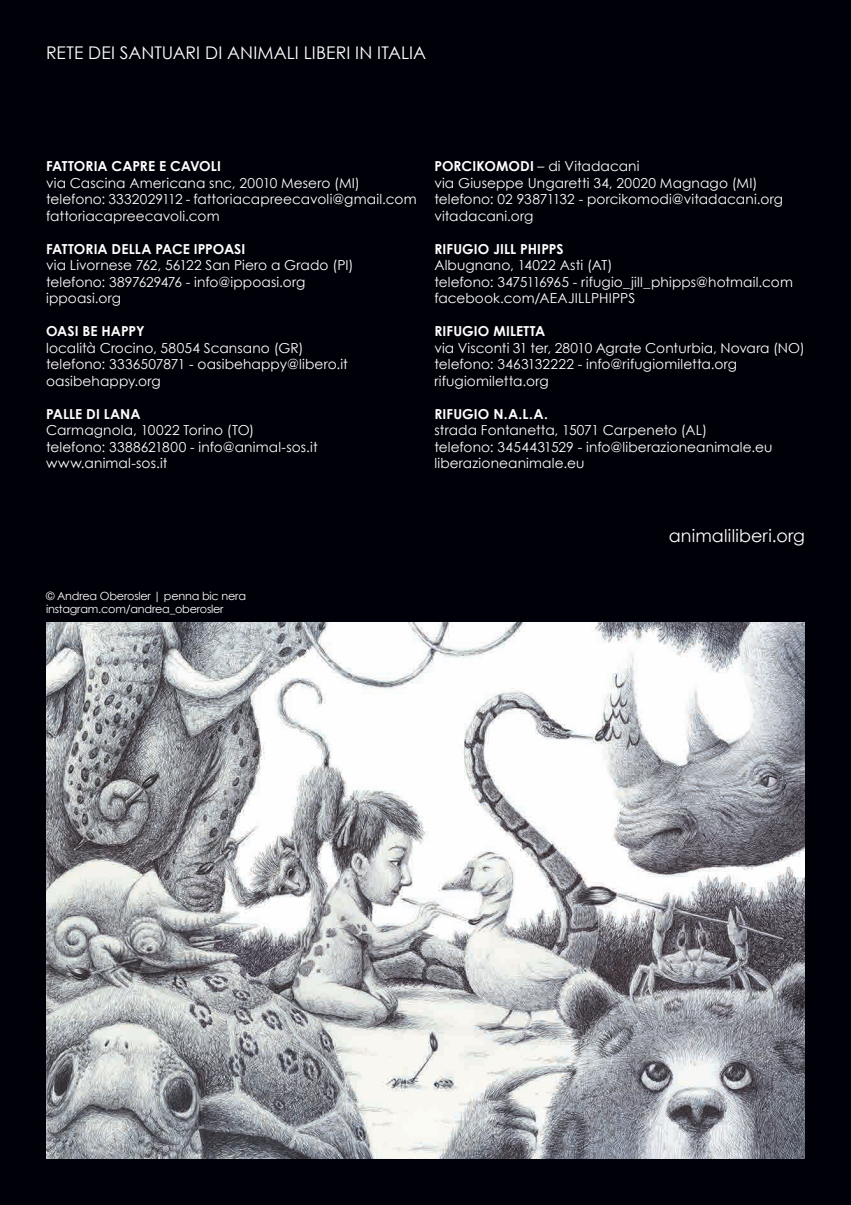
<style>
.page{position:relative;width:851px;height:1205px;background:#fff}
.page>*{position:absolute;margin:0;border:0;box-sizing:border-box;transform-origin:0 0}
.t1{font:17.5px "Century Gothic";letter-spacing:.005em;color:#fff}
.t2{font:13.75px/16.5px "Century Gothic";letter-spacing:.01em;color:#fff}
.t3{font:700 13.75px "Century Gothic";letter-spacing:.005em;color:#fff}
.t4{font:11.25px/12.5px "Century Gothic";letter-spacing:-.02em;color:#fff}
.s1{font-weight:700}
</style>
<div class="page">
<div style="left:0;top:0;width:850px;height:1205px;background:#000008"></div>
<img style="left:46px;top:623px;width:758px;height:536px">
<p class="t1" style="left:46px;top:42px;width:381px">RETE DEI SANTUARI DI ANIMALI LIBERI IN ITALIA</p>
<p class="t3" style="left:46px;top:157px;width:176px">FATTORIA CAPRE E CAVOLI</p>
<p class="t2" style="left:46px;top:174px;width:372px">via Cascina Americana snc, 20010 Mesero (MI) telefono: 3332029112 - fattoriacapreecavoli@gmail.com fattoriacapreecavoli.com</p>
<p class="t3" style="left:46px;top:240px;width:201px">FATTORIA DELLA PACE IPPOASI</p>
<p class="t2" style="left:46px;top:257px;width:309px">via Livornese 762, 56122 San Piero a Grado (PI) telefono: 3897629476 - info@ippoasi.org ippoasi.org</p>
<p class="t3" style="left:46px;top:322px;width:100px">OASI BE HAPPY</p>
<p class="t2" style="left:46px;top:339px;width:303px">località Crocino, 58054 Scansano (GR) telefono: 3336507871 - oasibehappy@libero.it oasibehappy.org</p>
<p class="t3" style="left:46px;top:405px;width:96px">PALLE DI LANA</p>
<p class="t2" style="left:46px;top:422px;width:273px">Carmagnola, 10022 Torino (TO)<br>telefono: 3388621800 - info@animal-sos.it www.animal-sos.it</p>
<p class="t2" style="left:434px;top:158px;width:350px"><span class="s1">PORCIKOMODI</span> – di Vitadacani<br>via Giuseppe Ungaretti 34, 20020 Magnago (MI) telefono: 02 93871132 - porcikomodi@vitadacani.org vitadacani.org</p>
<p class="t3" style="left:434px;top:240px;width:131px">RIFUGIO JILL PHIPPS</p>
<p class="t2" style="left:434px;top:257px;width:360px">Albugnano, 14022 Asti (AT)<br>telefono: 3475116965 - rifugio_jill_phipps@hotmail.com facebook.com/AEAJILLPHIPPS</p>
<p class="t3" style="left:434px;top:322px;width:113px">RIFUGIO MILETTA</p>
<p class="t2" style="left:434px;top:339px;width:372px">via Visconti 31 ter, 28010 Agrate Conturbia, Novara (NO) telefono: 3463132222 - info@rifugiomiletta.org rifugiomiletta.org</p>
<p class="t3" style="left:434px;top:405px;width:115px">RIFUGIO N.A.L.A.</p>
<p class="t2" style="left:434px;top:422px;width:339px">strada Fontanetta, 15071 Carpeneto (AL)<br>telefono: 3454431529 - info@liberazioneanimale.eu liberazioneanimale.eu</p>
<p class="t4" style="left:46px;top:590px;width:201px">© Andrea Oberosler | penna bic nera instagram.com/andrea_oberosler</p>
<p class="t1" style="left:668px;top:525px;width:137px">animaliliberi.org</p>
</div>
